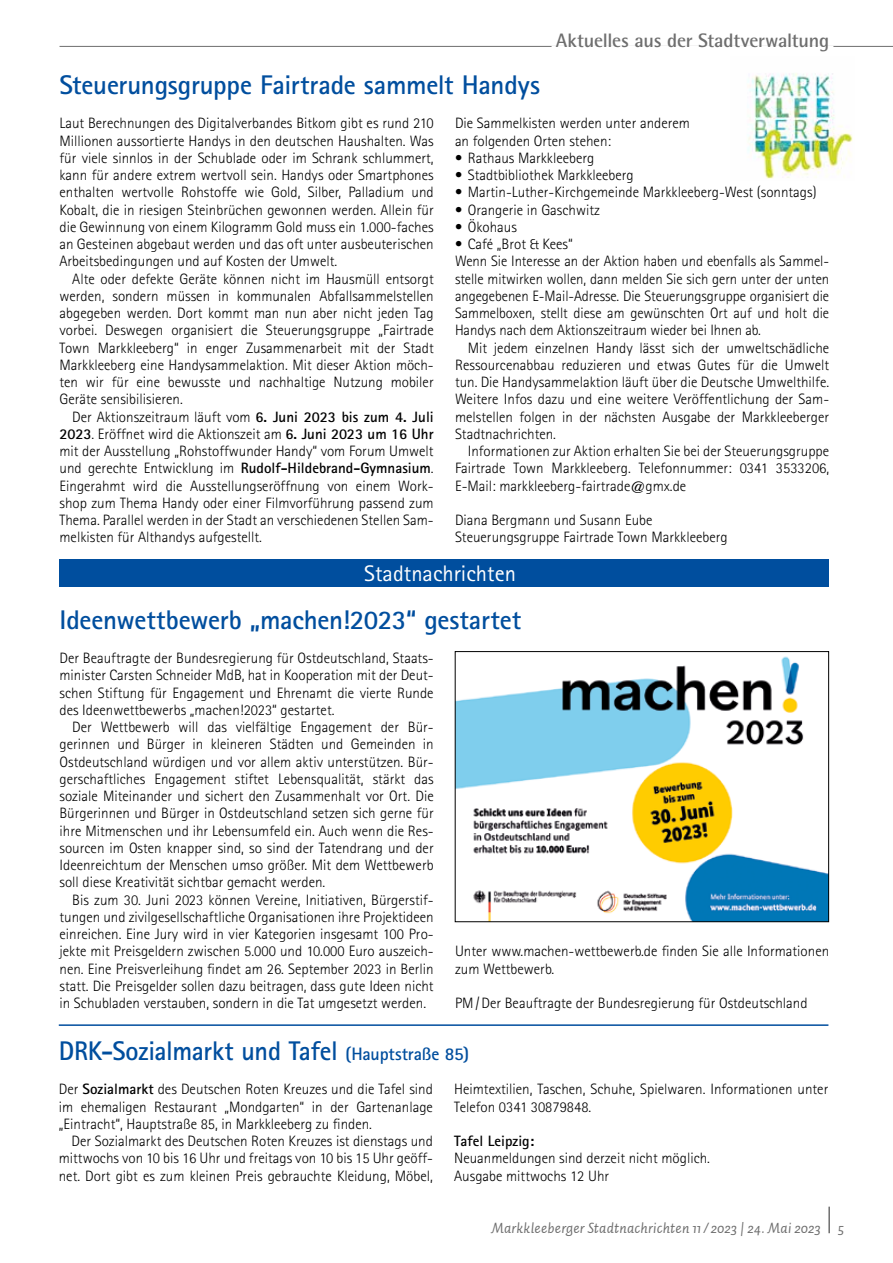
<style>
.page{position:relative;width:893px;height:1263px;background:#fff}
.page>*{position:absolute;margin:0;border:0;box-sizing:border-box;transform-origin:0 0}
.t1{font:700 27px "Rotis Sans Serif Std";letter-spacing:-.01em;color:#004e9e}
.t2{font:22.5px "Rotis Sans Serif Std";color:#fff}
.t3{font:700 19.5px "Rotis Semi Sans Std";letter-spacing:-.01em;color:#6e6e6e}
.t4{font:300 15px/17.2px "Rotis Sans Serif Std";color:#000;text-align:justify}
.t5{font:italic 15px "Auto 2";letter-spacing:.01em;color:#6e6e6e}
.t6{font:700 15px "Rotis Sans Serif Std";color:#000}
.s1{font-weight:700}
.s2{font-size:18px}
</style>
<div class="page">
<hr style="left:828px;top:1206px;width:2px;height:27px;background:#6e6e6e">
<hr style="left:60px;top:46px;width:833px;height:1px;background:#6e6e6e">
<hr style="left:552px;top:46px;width:281px;height:1px;background:#fff">
<div style="left:60px;top:560px;width:769px;height:27px;background:#004e9e"></div>
<img style="left:747px;top:73px;width:106px;height:106px">
<img style="left:457px;top:656px;width:370px;height:264px">
<div style="left:455px;top:651px;width:374px;height:271px;border:1px solid #000"></div>
<hr style="left:59px;top:1024px;width:769px;height:2px;background:#004e9e">
<h3 class="t3" style="left:556px;top:28px;width:275px">Aktuelles aus der Stadtverwaltung</h3>
<h1 class="t1" style="left:60px;top:68px;width:482px">Steuerungsgruppe Fairtrade sammelt Handys</h1>
<p class="t4" style="left:60px;top:115px;width:376px">Laut Berechnungen des Digitalverbandes Bitkom gibt es rund 210<br>Millionen aussortierte Handys in den deutschen Haushalten. Was für viele sinnlos in der Schublade oder im Schrank schlummert, kann für andere extrem wertvoll sein. Handys oder Smartphones enthalten wertvolle Rohstoffe wie Gold, Silber, Palladium und Kobalt, die in riesigen Steinbrüchen gewonnen werden. Allein für die Gewinnung von einem Kilogramm Gold muss ein 1.000-faches an Gesteinen abgebaut werden und das oft unter ausbeuterischen Arbeitsbedingungen und auf Kosten der Umwelt.</p>
<p class="t4" style="left:60px;top:270px;width:376px;text-indent:13px">Alte oder defekte Geräte können nicht im Hausmüll entsorgt werden, sondern müssen in kommunalen Abfallsammelstellen abgegeben werden. Dort kommt man nun aber nicht jeden Tag vorbei. Deswegen organisiert die Steuerungsgruppe „Fairtrade Town Markkleeberg“ in enger Zusammenarbeit mit der Stadt Markkleeberg eine Handysammelaktion. Mit dieser Aktion möch&shy;ten wir für eine bewusste und nachhaltige Nutzung mobiler Geräte sensibilisieren.</p>
<p class="t4" style="left:60px;top:408px;width:376px;text-indent:13px">Der Aktionszeitraum läuft vom <span class="s1">6. Juni 2023 bis zum 4. Juli 2023</span>. Eröffnet wird die Aktionszeit am <span class="s1">6. Juni 2023 um 16 Uhr </span>mit der Ausstellung „Rohstoffwunder Handy“ vom Forum Umwelt und gerechte Entwicklung im <span class="s1">Rudolf-Hildebrand-Gymnasium</span>.<br>Eingerahmt wird die Ausstellungseröffnung von einem Work&shy;shop zum Thema Handy oder einer Filmvorführung passend zum Thema. Parallel werden in der Stadt an verschiedenen Stellen Sam&shy;melkisten für Althandys aufgestellt.</p>
<p class="t4" style="left:455px;top:115px;width:237px">Die Sammelkisten werden unter anderem an folgenden Orten stehen:</p>
<p class="t4" style="left:455px;top:149px;width:141px">• Rathaus Markkleeberg</p>
<p class="t4" style="left:455px;top:166px;width:180px">• Stadtbibliothek Markkleeberg</p>
<p class="t4" style="left:455px;top:184px;width:363px">• Martin-Luther-Kirchgemeinde Markkleeberg-West (sonntags)</p>
<p class="t4" style="left:455px;top:201px;width:146px">• Orangerie in Gaschwitz</p>
<p class="t4" style="left:455px;top:218px;width:63px">• Ökohaus</p>
<p class="t4" style="left:455px;top:235px;width:376px;text-align:left">• Café „Brot &amp; Kees“<br>Wenn Sie Interesse an der Aktion haben und ebenfalls als Sammel&shy;stelle mitwirken wollen, dann melden Sie sich gern unter der unten angegebenen E-Mail-Adresse. Die Steuerungsgruppe organisiert die Sammelboxen, stellt diese am gewünschten Ort auf und holt die Handys nach dem Aktionszeitraum wieder bei Ihnen ab.</p>
<p class="t4" style="left:455px;top:339px;width:376px;text-indent:13px">Mit jedem einzelnen Handy lässt sich der umweltschädliche Ressourcenabbau reduzieren und etwas Gutes für die Umwelt tun. Die Handysammelaktion läuft über die Deutsche Umwelthilfe.<br>Weitere Infos dazu und eine weitere Veröffentlichung der Sam&shy;melstellen folgen in der nächsten Ausgabe der Markkleeberger Stadtnachrichten.</p>
<p class="t4" style="left:455px;top:442px;width:376px;text-indent:13px">Informationen zur Aktion erhalten Sie bei der Steuerungsgruppe Fairtrade Town Markkleeberg. Telefonnummer: 0341 3533206, E-Mail: markkleeberg-fairtrade@gmx.de</p>
<p class="t4" style="left:455px;top:511px;width:274px">Diana Bergmann und Susann Eube<br>Steuerungsgruppe Fairtrade Town Markkleeberg</p>
<h2 class="t2" style="left:364px;top:560px;width:153px">Stadtnachrichten</h2>
<h1 class="t1" style="left:60px;top:602px;width:463px">Ideenwettbewerb „machen!2023“ gestartet</h1>
<p class="t4" style="left:60px;top:649px;width:376px">Der Beauftragte der Bundesregierung für Ostdeutschland, Staats&shy;minister Carsten Schneider MdB, hat in Kooperation mit der Deut&shy;schen Stiftung für Engagement und Ehrenamt die vierte Runde des Ideenwettbewerbs „machen!2023“ gestartet.</p>
<p class="t4" style="left:60px;top:718px;width:376px;text-indent:13px">Der Wettbewerb will das vielfältige Engagement der Bür&shy;gerinnen und Bürger in kleineren Städten und Gemeinden in Ostdeutschland würdigen und vor allem aktiv unterstützen. Bür&shy;gerschaftliches Engagement stiftet Lebensqualität, stärkt das soziale Miteinander und sichert den Zusammenhalt vor Ort. Die Bürgerinnen und Bürger in Ostdeutschland setzen sich gerne für ihre Mitmenschen und ihr Lebensumfeld ein. Auch wenn die Res&shy;sourcen im Osten knapper sind, so sind der Tatendrang und der Ideenreichtum der Menschen umso größer. Mit dem Wettbewerb soll diese Kreativität sichtbar gemacht werden.</p>
<p class="t4" style="left:60px;top:891px;width:376px;text-indent:13px">Bis zum 30. Juni 2023 können Vereine, Initiativen, Bürgerstif&shy;tungen und zivilgesellschaftliche Organisationen ihre Projektideen einreichen. Eine Jury wird in vier Kategorien insgesamt 100 Pro&shy;jekte mit Preisgeldern zwischen 5.000 und 10.000 Euro auszeich&shy;nen. Eine Preisverleihung findet am 26. September 2023 in Berlin statt. Die Preisgelder sollen dazu beitragen, dass gute Ideen nicht in Schubladen verstauben, sondern in die Tat umgesetzt werden.</p>
<p class="t4" style="left:455px;top:943px;width:376px">Unter www.machen-wettbewerb.de finden Sie alle Informationen zum Wettbewerb.</p>
<p class="t4" style="left:455px;top:994px;width:354px">PM/Der Beauftragte der Bundesregierung für Ostdeutschland</p>
<h1 class="t1" style="left:59px;top:1034px;width:412px">DRK-Sozialmarkt und Tafel <span class="s2">(Hauptstraße 85)</span></h1>
<p class="t4" style="left:59px;top:1081px;width:376px">Der <span class="s1">Sozialmarkt</span> des Deutschen Roten Kreuzes und die Tafel sind im ehemaligen Restaurant „Mondgarten“ in der Gartenanlage „Eintracht“, Hauptstraße 85, in Markkleeberg zu finden.</p>
<p class="t4" style="left:59px;top:1132px;width:376px;text-indent:13px">Der Sozialmarkt des Deutschen Roten Kreuzes ist dienstags und mittwochs von 10 bis 16 Uhr und freitags von 10 bis 15 Uhr geöff&shy;net. Dort gibt es zum kleinen Preis gebrauchte Kleidung, Möbel,</p>
<p class="t4" style="left:454px;top:1081px;width:376px">Heimtextilien, Taschen, Schuhe, Spielwaren. Informationen unter<br>Telefon 0341 30879848.</p>
<p class="t6" style="left:454px;top:1131px;width:81px">Tafel Leipzig:</p>
<p class="t4" style="left:454px;top:1150px;width:257px">Neuanmeldungen sind derzeit nicht möglich.<br>Ausgabe mittwochs 12 Uhr</p>
<p class="t5" style="left:491px;top:1218px;width:354px">Markkleeberger Stadtnachrichten 11/ 2023 | 24. Mai 2023 5</p>
</div>
